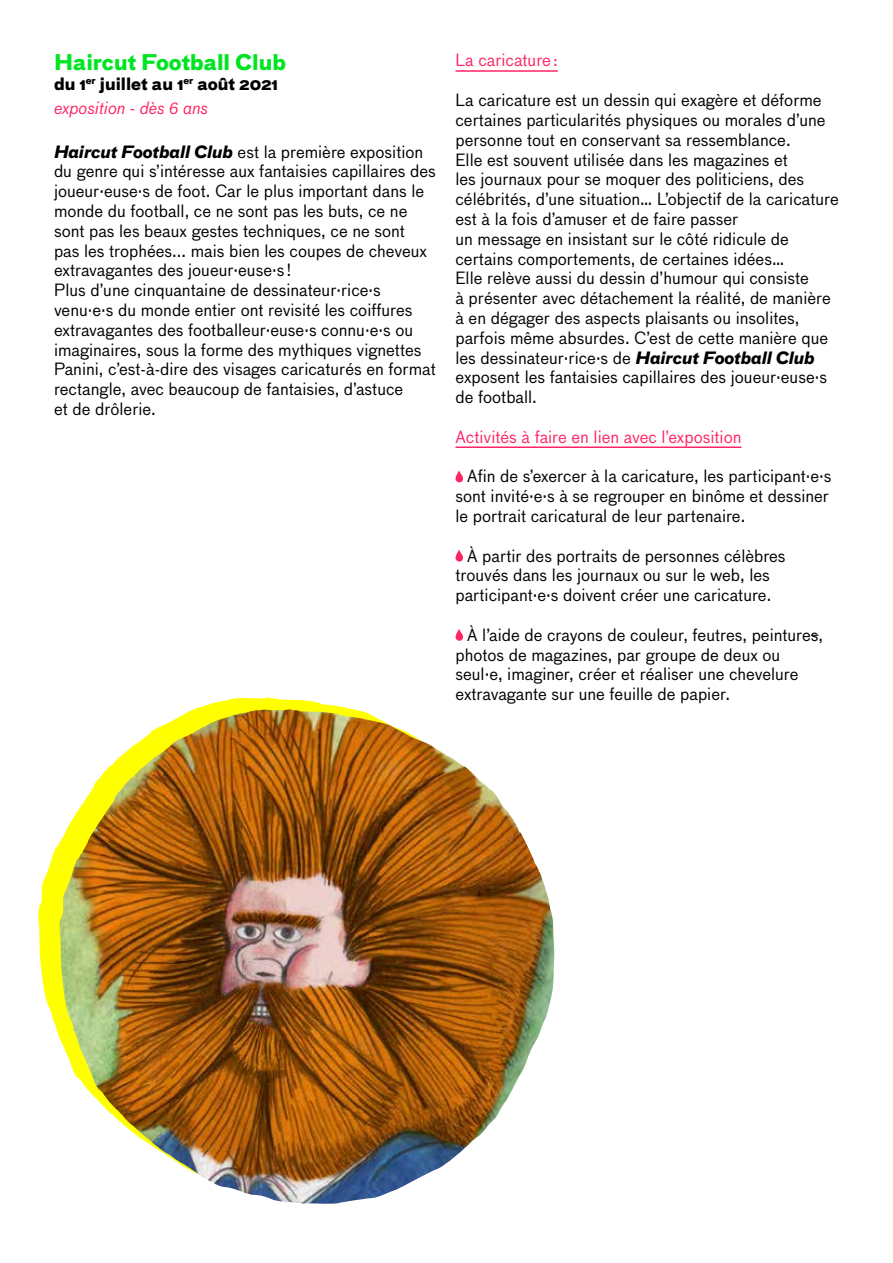
<style>
.page{position:relative;width:893px;height:1263px;background:#fff}
.page>*{position:absolute;margin:0;border:0;box-sizing:border-box;transform-origin:0 0}
.t1{font:700 21px "Bau";color:#00e522}
.t2{font:16.5px/19.8px "Bau";color:#000}
.t3{font:16.5px "Bau";color:#ff2465}
.t4{font:700 16.5px/24px "Bau";color:#000}
.s1{font-weight:400;font-style:italic;color:#ff2465}
.s2{font-weight:700;font-style:italic}
</style>
<div class="page">
<hr style="left:455px;top:70px;width:103px;height:2px;background:#ff2465">
<hr style="left:455px;top:446px;width:286px;height:2px;background:#ff2465">
<svg style="left:455px;top:471px;width:8px;height:11px"></svg>
<svg style="left:455px;top:550px;width:8px;height:11px"></svg>
<svg style="left:455px;top:629px;width:8px;height:12px"></svg>
<svg style="left:38px;top:697px;width:313px;height:340px"></svg>
<img style="left:59px;top:709px;width:496px;height:495px">
<p class="t1" style="left:54px;top:48px;width:233px">Haircut Football Club</p>
<p class="t4" style="left:54px;top:71px;width:225px">du 1<sup>er</sup> juillet au 1<sup>er</sup> août 2021 <span class="s1">exposition - dès 6 ans</span></p>
<p class="t2" style="left:54px;top:142px;width:383px"><span class="s2">Haircut Football Club</span> est la première exposition du genre qui s’intéresse aux fantaisies capillaires des joueur·euse·s de foot. Car le plus important dans le monde du football, ce ne sont pas les buts, ce ne sont pas les beaux gestes techniques, ce ne sont<br>pas les trophées... mais bien les coupes de cheveux extravagantes des joueur·euse·s !<br>Plus d’une cinquantaine de dessinateur·rice·s venu·e·s du monde entier ont revisité les coiffures extravagantes des footballeur·euse·s connu·e·s ou imaginaires, sous la forme des mythiques vignettes Panini, c’est-à-dire des visages caricaturés en format rectangle, avec beaucoup de fantaisies, d’astuce<br>et de drôlerie.</p>
<p class="t3" style="left:455px;top:51px;width:104px">La caricature:</p>
<p class="t2" style="left:455px;top:90px;width:385px">La caricature est un dessin qui exagère et déforme certaines particularités physiques ou morales d’une personne tout en conservant sa ressemblance.<br>Elle est souvent utilisée dans les magazines et<br>les journaux pour se moquer des politiciens, des célébrités, d’une situation… L’objectif de la caricature est à la fois d’amuser et de faire passer<br>un message en insistant sur le côté ridicule de certains comportements, de certaines idées…<br>Elle relève aussi du dessin d’humour qui consiste<br>à présenter avec détachement la réalité, de manière à en dégager des aspects plaisants ou insolites, parfois même absurdes. C’est de cette manière que les dessinateur·rice·s de <span class="s2">Haircut Football Club </span>exposent les fantaisies capillaires des joueur·euse·s de football.</p>
<p class="t3" style="left:455px;top:427px;width:287px">Activités à faire en lien avec l’exposition</p>
<p class="t2" style="left:455px;top:466px;width:378px;text-indent:12px">Afin de s’exercer à la caricature, les participant·e·s sont invité·e·s à se regrouper en binôme et dessiner le portrait caricatural de leur partenaire.</p>
<p class="t2" style="left:455px;top:546px;width:332px;text-indent:12px">À partir des portraits de personnes célèbres trouvés dans les journaux ou sur le web, les participant·e·s doivent créer une caricature.</p>
<p class="t2" style="left:455px;top:625px;width:369px;text-indent:12px">À l’aide de crayons de couleur, feutres, peintures, photos de magazines, par groupe de deux ou seul·e, imaginer, créer et réaliser une chevelure extravagante sur une feuille de papier.</p>
</div>
